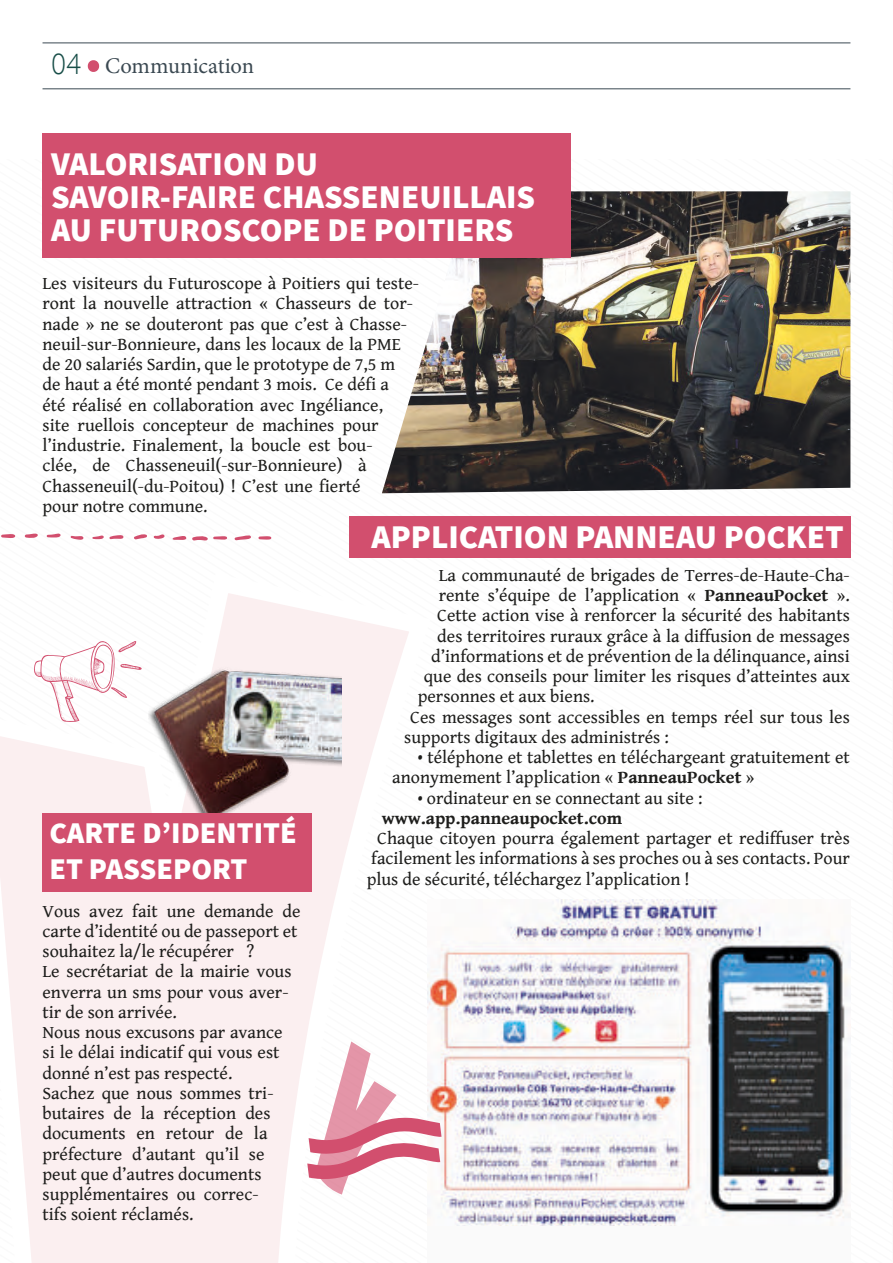
<style>
.page{position:relative;width:893px;height:1263px;background:#fff}
.page>*{position:absolute;margin:0;border:0;box-sizing:border-box;transform-origin:0 0}
.t1{font:900 33px/33px "Source Sans Pro";color:#fff}
.t2{font:900 30px/36px "Source Sans Pro";color:#fff}
.t3{font:22.5px "Minion Pro";letter-spacing:-.005em;color:#3b4952}
.t4{font:18px/20.2px "Gentium Book Basic";color:#1d1d1b}
.t5{font:700 18px "Gentium Book Basic";color:#1d1d1b}
.s1{font-family:"Source Sans Pro";font-weight:300;font-size:31.5px;color:#184e48}
.s2{font-family:"Source Sans Pro";font-weight:700;font-size:31.5px;color:#d24f6e}
.s3{font-weight:700}
</style>
<div class="page">
<img style="left:382px;top:191px;width:246px;height:302px">
<hr style="left:43px;top:43px;width:807px;height:1px;background:#3b4952">
<hr style="left:43px;top:88px;width:807px;height:1px;background:#3b4952">
<div style="left:349px;top:516px;width:501px;height:42px;background:#d24f6e"></div>
<svg style="left:1px;top:534px;width:14px;height:4px"></svg>
<svg style="left:24px;top:533px;width:14px;height:5px"></svg>
<svg style="left:46px;top:533px;width:15px;height:4px"></svg>
<svg style="left:70px;top:536px;width:14px;height:4px"></svg>
<svg style="left:92px;top:535px;width:32px;height:4px"></svg>
<svg style="left:134px;top:534px;width:31px;height:6px"></svg>
<svg style="left:172px;top:536px;width:55px;height:5px"></svg>
<svg style="left:234px;top:535px;width:17px;height:5px"></svg>
<svg style="left:258px;top:536px;width:14px;height:4px"></svg>
<svg style="left:0;top:593px;width:409px;height:670px"></svg>
<svg style="left:34px;top:634px;width:110px;height:88px"></svg>
<div style="left:43px;top:133px;width:528px;height:124px;background:#d24f6e"></div>
<img style="left:149px;top:666px;width:193px;height:146px">
<div style="left:43px;top:813px;width:269px;height:78px;background:#d24f6e"></div>
<img style="left:427px;top:899px;width:201px;height:327px">
<div style="left:427px;top:1226px;width:423px;height:37px;background:#fafafa"></div>
<svg style="left:307px;top:1041px;width:135px;height:153px"></svg>
<svg style="left:0;top:1102px;width:262px;height:161px"></svg>
<img style="left:628px;top:191px;width:223px;height:1035px">
<p class="t3" style="left:51px;top:51px;width:204px"><span class="s1">04</span> <span class="s2">•</span> Communication</p>
<h1 class="t1" style="left:51px;top:147px;width:485px">VALORISATION DU<br>SAVOIR-FAIRE CHASSENEUILLAIS<br>AU FUTUROSCOPE DE POITIERS</h1>
<p class="t4" style="left:43px;top:273px;width:378px">Les visiteurs du Futuroscope à Poitiers qui teste&shy;ront la nouvelle attraction « Chasseurs de tor&shy;nade » ne se douteront pas que c’est à Chasse&shy;neuil-sur-Bonnieure, dans les locaux de la PME de 20 salariés Sardin, que le prototype de 7,5 m<br>de haut a été monté pendant 3 mois. Ce défi a<br>été réalisé en collaboration avec Ingéliance,<br>site ruellois concepteur de machines pour l’industrie. Finalement, la boucle est bou-<br>clée, de Chasseneuil(-sur-Bonnieure) à Chasseneuil(-du-Poitou) ! C’est une fierté<br>pour notre commune.</p>
<h2 class="t2" style="left:49px;top:814px;width:249px">CARTE D’IDENTITÉ<br>ET PASSEPORT</h2>
<p class="t4" style="left:43px;top:900px;width:260px">Vous avez fait une demande de carte d’identité ou de passeport et souhaitez la/le récupérer ?<br>Le secrétariat de la mairie vous enverra un sms pour vous aver&shy;tir de son arrivée.<br>Nous nous excusons par avance<br>si le délai indicatif qui vous est donné n’est pas respecté.<br>Sachez que nous sommes tri&shy;butaires de la réception des documents en retour de la préfecture d’autant qu’il se peut que d’autres documents supplémentaires ou correc-<br>tifs soient réclamés.</p>
<h1 class="t1" style="left:372px;top:520px;width:473px">APPLICATION PANNEAU POCKET</h1>
<p class="t4" style="left:439px;top:564px;width:412px">La communauté de brigades de Terres-de-Haute-Cha-</p>
<p class="t4" style="left:439px;top:584px;width:413px">rente s’équipe de l’application « <span class="s3">PanneauPocket</span> ».</p>
<p class="t4" style="left:437px;top:605px;width:414px">Cette action vise à renforcer la sécurité des habitants</p>
<p class="t4" style="left:437px;top:625px;width:414px">des territoires ruraux grâce à la diffusion de messages</p>
<p class="t4" style="left:431px;top:645px;width:420px">d’informations et de prévention de la délinquance, ainsi</p>
<p class="t4" style="left:424px;top:665px;width:428px">que des conseils pour limiter les risques d’atteintes aux</p>
<p class="t4" style="left:418px;top:686px;width:178px">personnes et aux biens.</p>
<p class="t4" style="left:410px;top:706px;width:441px">Ces messages sont accessibles en temps réel sur tous les</p>
<p class="t4" style="left:404px;top:726px;width:266px">supports digitaux des administrés :</p>
<p class="t4" style="left:392px;top:746px;width:459px;text-indent:25px">• téléphone et tablettes en téléchargeant gratuitement et anonymement l’application « <span class="s3">PanneauPocket</span> »</p>
<p class="t4" style="left:418px;top:787px;width:286px">• ordinateur en se connectant au site :</p>
<p class="t5" style="left:382px;top:804px;width:242px">www.app.panneaupocket.com</p>
<p class="t4" style="left:367px;top:827px;width:485px;text-align:justify;text-indent:10px">Chaque citoyen pourra également partager et rediffuser très facilement les informations à ses proches ou à ses contacts. Pour plus de sécurité, téléchargez l’application !</p>
</div>
